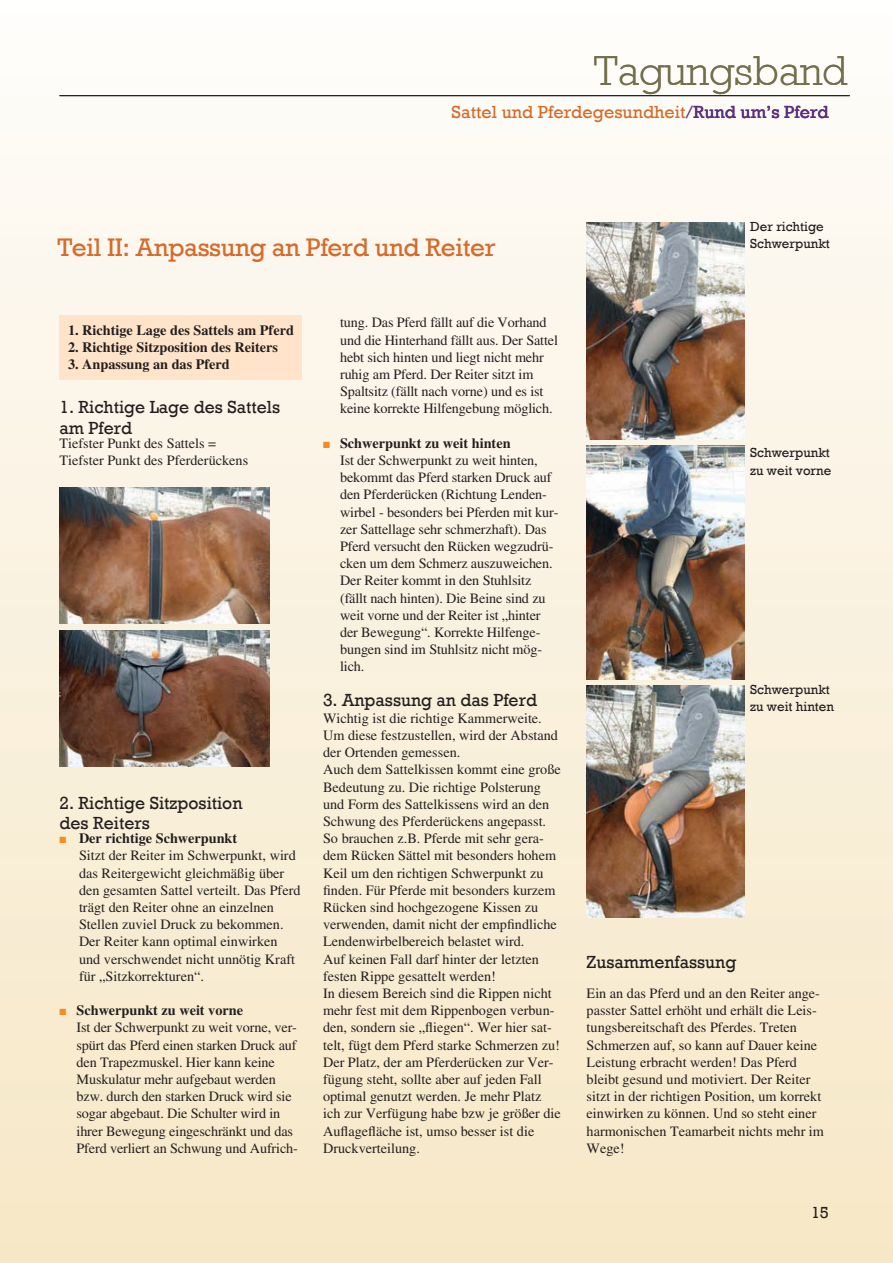
<style>
.page{position:relative;width:893px;height:1263px;background:#fff}
.page>*{position:absolute;margin:0;border:0;box-sizing:border-box;transform-origin:0 0}
.t1{font:300 42px "Rockwell";color:#72704d}
.t2{font:26.1px "Rockwell";letter-spacing:-.015em;color:#d66b2a}
.t3{font:18px/20.2px "Rockwell";color:#231f20}
.t4{font:18px "Rockwell";color:#d66b2a}
.t5{font:16.5px "Rockwell";color:#231f20}
.t6{font:14.25px/17.2px "Times LT Std";color:#231f20}
.t7{font:700 14.25px "Times LT Std";color:#231f20}
.t8{font:13.5px/17.2px "Rockwell";color:#231f20}
.s1{color:#5e2f7e}
</style>
<div class="page">
<div style="left:0;top:0;width:893px;height:1263px;background:linear-gradient(to bottom,#fdfcf9,#f6e7c5)"></div>
<hr style="left:60px;top:95px;width:789px;height:1px;background:#231f20">
<img style="left:587px;top:222px;width:157px;height:218px">
<img style="left:587px;top:446px;width:157px;height:233px">
<img style="left:587px;top:685px;width:157px;height:233px">
<div style="left:60px;top:316px;width:242px;height:64px;background:#ffe4ca"></div>
<img style="left:60px;top:487px;width:210px;height:137px">
<img style="left:60px;top:630px;width:210px;height:136px">
<svg style="left:323px;top:441px;width:7px;height:7px"></svg>
<svg style="left:60px;top:837px;width:6px;height:6px"></svg>
<svg style="left:60px;top:1009px;width:6px;height:6px"></svg>
<h1 class="t1" style="left:594px;top:45px;width:255px">Tagungsband</h1>
<p class="t4" style="left:452px;top:101px;width:379px">Sattel und Pferdegesundheit<span class="s1">/Rund um’s Pferd</span></p>
<h2 class="t2" style="left:57px;top:231px;width:440px">Teil II: Anpassung an Pferd und Reiter</h2>
<p class="t7" style="left:68px;top:325px;width:227px">1. Richtige Lage des Sattels am Pferd</p>
<p class="t7" style="left:68px;top:342px;width:212px">2. Richtige Sitzposition des Reiters</p>
<p class="t7" style="left:68px;top:359px;width:163px">3. Anpassung an das Pferd</p>
<p class="t3" style="left:60px;top:397px;width:222px">1. Richtige Lage des Sattels am Pferd</p>
<p class="t6" style="left:60px;top:436px;width:190px">Tiefster Punkt des Sattels =<br>Tiefster Punkt des Pferderückens</p>
<p class="t3" style="left:60px;top:792px;width:184px">2. Richtige Sitzposition des Reiters</p>
<p class="t7" style="left:79px;top:833px;width:160px">Der richtige Schwerpunkt</p>
<p class="t6" style="left:79px;top:848px;width:223px">Sitzt der Reiter im Schwerpunkt, wird das Reitergewicht gleichmäßig über den gesamten Sattel verteilt. Das Pferd trägt den Reiter ohne an einzelnen Stellen zuviel Druck zu bekommen.<br>Der Reiter kann optimal einwirken und verschwendet nicht unnötig Kraft für „Sitzkorrekturen“.</p>
<p class="t7" style="left:77px;top:1005px;width:168px">Schwerpunkt zu weit vorne</p>
<p class="t6" style="left:77px;top:1020px;width:223px">Ist der Schwerpunkt zu weit vorne, ver&shy;spürt das Pferd einen starken Druck auf den Trapezmuskel. Hier kann keine Muskulatur mehr aufgebaut werden bzw. durch den starken Druck wird sie sogar abgebaut. Die Schulter wird in ihrer Bewegung eingeschränkt und das Pferd verliert an Schwung und Aufrich-</p>
<p class="t6" style="left:340px;top:315px;width:219px">tung. Das Pferd fällt auf die Vorhand und die Hinterhand fällt aus. Der Sattel hebt sich hinten und liegt nicht mehr ruhig am Pferd. Der Reiter sitzt im Spaltsitz (fällt nach vorne) und es ist keine korrekte Hilfengebung möglich.</p>
<p class="t7" style="left:340px;top:437px;width:172px">Schwerpunkt zu weit hinten</p>
<p class="t6" style="left:340px;top:453px;width:220px">Ist der Schwerpunkt zu weit hinten, bekommt das Pferd starken Druck auf den Pferderücken (Richtung Lenden&shy;wirbel - besonders bei Pferden mit kur&shy;zer Sattellage sehr schmerzhaft). Das Pferd versucht den Rücken wegzudrü&shy;cken um dem Schmerz auszuweichen.<br>Der Reiter kommt in den Stuhlsitz (fällt nach hinten). Die Beine sind zu weit vorne und der Reiter ist „hinter der Bewegung“. Korrekte Hilfenge&shy;bungen sind im Stuhlsitz nicht mög&shy;lich.</p>
<p class="t3" style="left:323px;top:689px;width:215px">3. Anpassung an das Pferd</p>
<p class="t6" style="left:323px;top:711px;width:239px">Wichtig ist die richtige Kammerweite.<br>Um diese festzustellen, wird der Abstand der Ortenden gemessen.<br>Auch dem Sattelkissen kommt eine große Bedeutung zu. Die richtige Polsterung und Form des Sattelkissens wird an den Schwung des Pferderückens angepasst.<br>So brauchen z.B. Pferde mit sehr gera&shy;dem Rücken Sättel mit besonders hohem Keil um den richtigen Schwerpunkt zu finden. Für Pferde mit besonders kurzem Rücken sind hochgezogene Kissen zu verwenden, damit nicht der empfindliche Lendenwirbelbereich belastet wird.<br>Auf keinen Fall darf hinter der letzten festen Rippe gesattelt werden!<br>In diesem Bereich sind die Rippen nicht mehr fest mit dem Rippenbogen verbun&shy;den, sondern sie „fliegen“. Wer hier sat&shy;telt, fügt dem Pferd starke Schmerzen zu!<br>Der Platz, der am Pferderücken zur Ver&shy;fügung steht, sollte aber auf jeden Fall optimal genutzt werden. Je mehr Platz ich zur Verfügung habe bzw je größer die Auflagefläche ist, umso besser ist die Druckverteilung.</p>
<p class="t8" style="left:750px;top:217px;width:81px">Der richtige<br>Schwerpunkt</p>
<p class="t8" style="left:750px;top:444px;width:83px">Schwerpunkt zu weit vorne</p>
<p class="t8" style="left:750px;top:680px;width:85px">Schwerpunkt zu weit hinten</p>
<p class="t3" style="left:587px;top:952px;width:151px">Zusammenfassung</p>
<p class="t6" style="left:587px;top:986px;width:239px">Ein an das Pferd und an den Reiter ange&shy;passter Sattel erhöht und erhält die Leis&shy;tungsbereitschaft des Pferdes. Treten Schmerzen auf, so kann auf Dauer keine Leistung erbracht werden! Das Pferd bleibt gesund und motiviert. Der Reiter sitzt in der richtigen Position, um korrekt einwirken zu können. Und so steht einer harmonischen Teamarbeit nichts mehr im Wege!</p>
<p class="t5" style="left:811px;top:1203px;width:19px">15</p>
</div>
